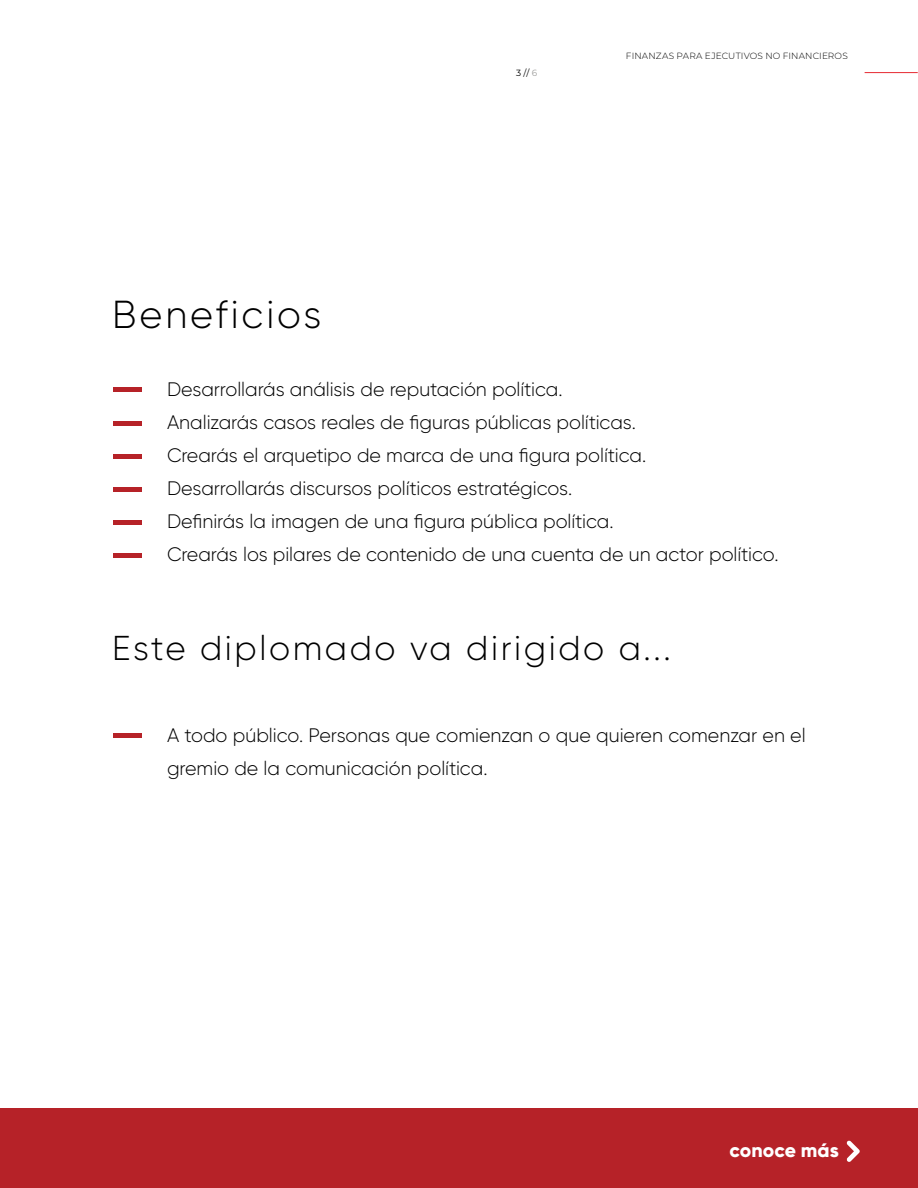
<style>
.page{position:relative;width:918px;height:1188px;background:#fff}
.page>*{position:absolute;margin:0;border:0;box-sizing:border-box;transform-origin:0 0}
.t1{font:300 39px "Gilroy";letter-spacing:.075em;color:#000}
.t2{font:300 34.5px "Gilroy";letter-spacing:.075em;color:#000}
.t3{font:300 19.5px/33px "Gilroy";letter-spacing:-.005em;color:#000}
.t4{font:800 19.5px "Gilroy";color:#fff}
.t5{font:300 9px "Montserrat";letter-spacing:.02em;color:#000}
.t6{font:9px "Montserrat";color:#000}
.s1{color:#9d9d9c}
</style>
<div class="page">
<hr style="left:865px;top:72px;width:53px;height:1px;background:#e62a32">
<div style="left:0;top:1108px;width:918px;height:80px;background:#b62228"></div>
<svg style="left:847px;top:1140px;width:13px;height:22px"></svg>
<hr style="left:113px;top:388px;width:29px;height:4px;background:#b62228">
<hr style="left:113px;top:421px;width:29px;height:4px;background:#b62228">
<hr style="left:113px;top:454px;width:29px;height:4px;background:#b62228">
<hr style="left:113px;top:487px;width:29px;height:4px;background:#b62228">
<div style="left:113px;top:520px;width:29px;height:5px;background:#b62228"></div>
<hr style="left:113px;top:554px;width:29px;height:4px;background:#b62228">
<div style="left:113px;top:733px;width:29px;height:5px;background:#b62228"></div>
<h1 class="t1" style="left:112px;top:290px;width:211px">Beneficios</h1>
<p class="t6" style="left:516px;top:66px;width:23px">3 // <span class="s1">6</span></p>
<p class="t5" style="left:626px;top:50px;width:223px">FINANZAS PARA EJECUTIVOS NO FINANCIEROS</p>
<p class="t3" style="left:167px;top:372px;width:613px">Desarrollarás análisis de reputación política.<br>Analizarás casos reales de figuras públicas políticas.<br>Crearás el arquetipo de marca de una figura política.<br>Desarrollarás discursos políticos estratégicos.<br>Definirás la imagen de una figura pública política.<br>Crearás los pilares de contenido de una cuenta de un actor político.</p>
<h2 class="t2" style="left:112px;top:627px;width:560px">Este diplomado va dirigido a...</h2>
<p class="t3" style="left:167px;top:719px;width:640px">A todo público. Personas que comienzan o que quieren comenzar en el gremio de la comunicación política.</p>
<p class="t4" style="left:730px;top:1138px;width:111px">conoce más</p>
</div>
